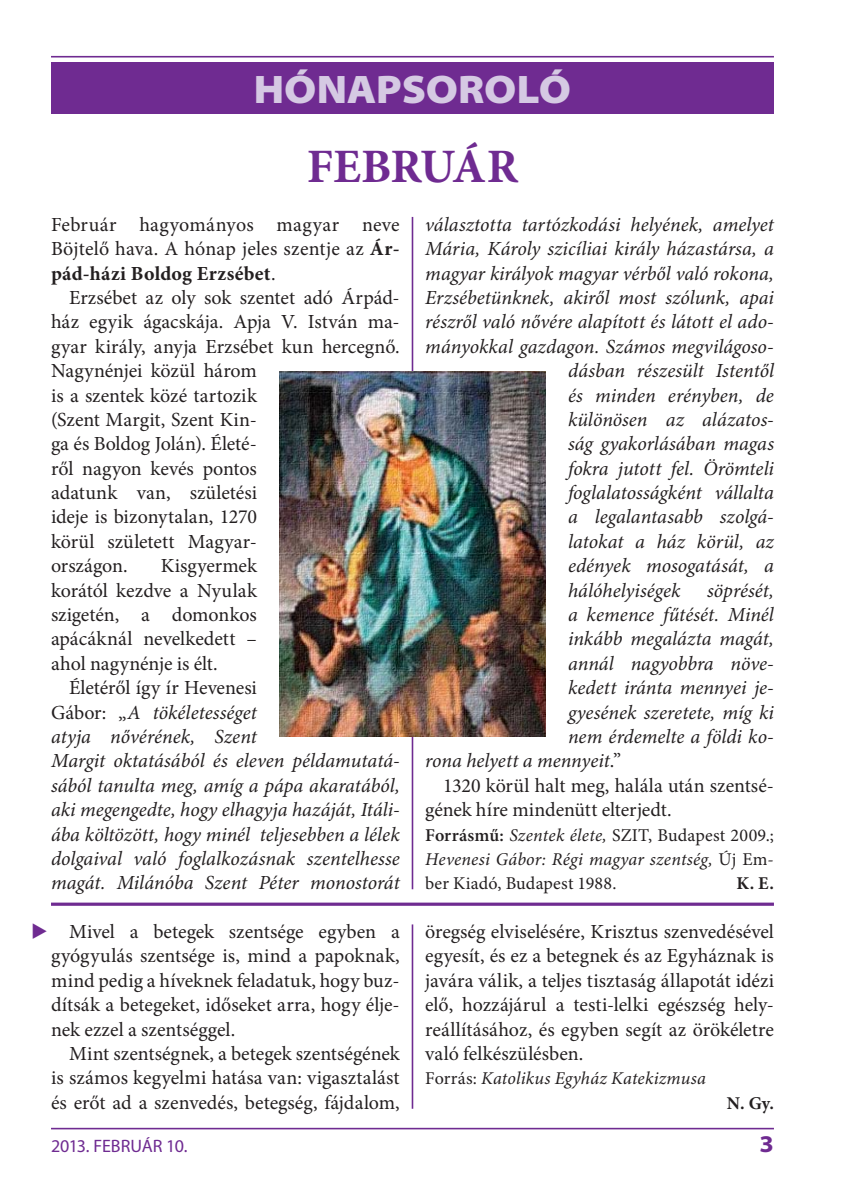
<style>
.page{position:relative;width:842px;height:1191px;background:#fff}
.page>*{position:absolute;margin:0;border:0;box-sizing:border-box;transform-origin:0 0}
.t1{font:700 48px "Minion Pro";letter-spacing:-.01em;color:#6f2b91}
.t2{font:900 semi-expanded 40px "Myriad Pro";letter-spacing:-.005em;color:#d5c9e3}
.t3{font:700 semi-expanded 24px "Myriad Pro";color:#6f2b91}
.t4{font:20px/24.4px "Minion Pro";color:#231f20;text-align:justify}
.t5{font:italic 20px/24.4px "Minion Pro";letter-spacing:-.005em;color:#231f20}
.t6{font:italic 18px/24.4px "Minion Pro";letter-spacing:.01em;color:#231f20;text-align:justify}
.t7{font:18px "Myriad Pro";letter-spacing:-.01em;color:#6f2b91}
.t8{font:700 18px "Minion Pro";color:#231f20}
.s1{font-weight:700}
.s2{font-style:normal}
.s3{font-weight:600;font-style:normal}
.s4{font-family:"European Pi Three";color:#6f2b91}
</style>
<div class="page">
<hr style="left:51px;top:1127px;width:723px;height:2px;background:#6f2b91">
<hr style="left:412px;top:217px;width:1px;height:672px;background:#6f2b91">
<hr style="left:412px;top:924px;width:1px;height:184px;background:#6f2b91">
<hr style="left:51px;top:56px;width:723px;height:1px;background:#6f2b91">
<div style="left:51px;top:62px;width:723px;height:51px;background:#6f2b91"></div>
<img style="left:280px;top:372px;width:265px;height:364px">
<hr style="left:51px;top:902px;width:723px;height:3px;background:#6f2b91">
<h2 class="t2" style="left:254px;top:74px;width:319px">HÓNAPSOROLÓ</h2>
<h1 class="t1" style="left:307px;top:147px;width:213px">FEBRUÁR</h1>
<p class="t4" style="left:51px;top:214px;width:350px">Február hagyományos magyar neve Böjtelő hava. A hónap jeles szentje az <span class="s1">Ár&shy;pád-házi Boldog Erzsébet</span>.</p>
<p class="t4" style="left:51px;top:287px;width:350px;text-align:left;text-indent:18px">Erzsébet az oly sok szentet adó Árpád&shy;ház egyik ágacskája. Apja V. István ma&shy;gyar király, anyja Erzsébet kun hercegnő.<br>Nagynénjei közül három<br>is a szentek közé tartozik<br>(Szent Margit, Szent Kin-<br>ga és Boldog Jolán). Életé-<br>ről nagyon kevés pontos<br>adatunk van, születési<br>ideje is bizonytalan, 1270<br>körül született Magyar-<br>országon.</p>
<p class="t5" style="left:425px;top:214px;width:350px">választotta tartózkodási helyének, amelyet</p>
<p class="t5" style="left:425px;top:238px;width:350px">Mária, Károly szicíliai király házastársa, a</p>
<p class="t5" style="left:425px;top:263px;width:350px">magyar királyok magyar vérből való rokona,</p>
<p class="t5" style="left:425px;top:287px;width:350px">Erzsébetünknek, akiről most szólunk, apai</p>
<p class="t5" style="left:425px;top:311px;width:350px">részről való nővére alapított és látott el ado-</p>
<p class="t5" style="left:425px;top:336px;width:350px">mányokkal gazdagon. Számos megvilágoso-</p>
<p class="t5" style="left:568px;top:360px;width:207px">dásban részesült Istentől</p>
<p class="t5" style="left:568px;top:385px;width:207px">és minden erényben, de</p>
<p class="t5" style="left:568px;top:409px;width:207px">különösen az alázatos-</p>
<p class="t5" style="left:568px;top:433px;width:208px">ság gyakorlásában magas</p>
<p class="t5" style="left:568px;top:458px;width:207px">fokra jutott fel. Örömteli</p>
<p class="t5" style="left:568px;top:482px;width:207px">foglalatosságként vállalta</p>
<p class="t5" style="left:568px;top:506px;width:207px">a legalantasabb szolgá-</p>
<p class="t5" style="left:568px;top:531px;width:207px">latokat a ház körül, az</p>
<p class="t5" style="left:568px;top:555px;width:207px">edények mosogatását, a</p>
<p class="t5" style="left:568px;top:580px;width:114px">hálóhelyiségek</p>
<p class="t5" style="left:707px;top:580px;width:68px">söprését,</p>
<p class="t5" style="left:568px;top:604px;width:207px">a kemence fűtését. Minél</p>
<p class="t5" style="left:568px;top:628px;width:207px">inkább megalázta magát,</p>
<p class="t5" style="left:568px;top:653px;width:207px">annál nagyobbra növe-</p>
<p class="t5" style="left:568px;top:677px;width:207px">kedett iránta mennyei je-</p>
<p class="t5" style="left:568px;top:701px;width:207px">gyesének szeretete, míg ki</p>
<p class="t5" style="left:568px;top:726px;width:207px">nem érdemelte a földi ko-</p>
<p class="t5" style="left:425px;top:750px;width:198px">rona helyett a mennyeit<span class="s2">.”</span></p>
<p class="t4" style="left:443px;top:775px;width:332px">1320 körül halt meg, halála után szentsé-</p>
<p class="t4" style="left:425px;top:799px;width:248px">gének híre mindenütt elterjedt.</p>
<p class="t6" style="left:425px;top:824px;width:350px"><span class="s3">Forrásmű:</span> Szentek élete, <span class="s2">SZIT, Budapest 2009.; </span>Hevenesi Gábor: Régi magyar szentség, <span class="s2">Új Em&shy;ber Kiadó, Budapest 1988.</span></p>
<p class="t4" style="left:51px;top:555px;width:207px;text-indent:110px">Kisgyermek korától kezdve a Nyulak szigetén, a domonkos apácáknál nevelkedett – ahol nagynénje is élt.</p>
<p class="t5" style="left:51px;top:677px;width:350px;text-indent:18px"><span class="s2">Életéről így ír Hevenesi<br>Gábor: „</span>A tökéletességet<br>atyja nővérének, Szent<br>Margit oktatásából és eleven példamutatá&shy;sából tanulta meg, amíg a pápa akaratából, aki megengedte, hogy elhagyja hazáját, Itáli&shy;ába költözött, hogy minél teljesebben a lélek dolgaival való foglalkozásnak szentelhesse magát. Milánóba Szent Péter monostorát</p>
<p class="t8" style="left:736px;top:876px;width:39px">K. E.</p>
<p class="t4" style="left:51px;top:921px;width:350px;text-indent:-20px"><span class="s4">-</span> Mivel a betegek szentsége egyben a gyógyulás szentsége is, mind a papoknak, mind pedig a híveknek feladatuk, hogy buz&shy;dítsák a betegeket, időseket arra, hogy élje&shy;nek ezzel a szentséggel.</p>
<p class="t4" style="left:51px;top:1043px;width:350px;text-indent:18px">Mint szentségnek, a betegek szentségének is számos kegyelmi hatása van: vigasztalást és erőt ad a szenvedés, betegség, fájdalom,</p>
<p class="t4" style="left:425px;top:921px;width:350px">öregség elviselésére, Krisztus szenvedésével egyesít, és ez a betegnek és az Egyháznak is javára válik, a teljes tisztaság állapotát idézi elő, hozzájárul a testi-lelki egészség hely&shy;reállításához, és egyben segít az örökéletre való felkészülésben.</p>
<p class="t6" style="left:425px;top:1068px;width:282px"><span class="s2">Forrás:</span> Katolikus Egyház Katekizmusa</p>
<p class="t8" style="left:727px;top:1095px;width:49px">N. Gy.</p>
<p class="t7" style="left:51px;top:1139px;width:138px">2013. FEBRUÁR 10.</p>
<p class="t3" style="left:760px;top:1135px;width:16px">3</p>
</div>
